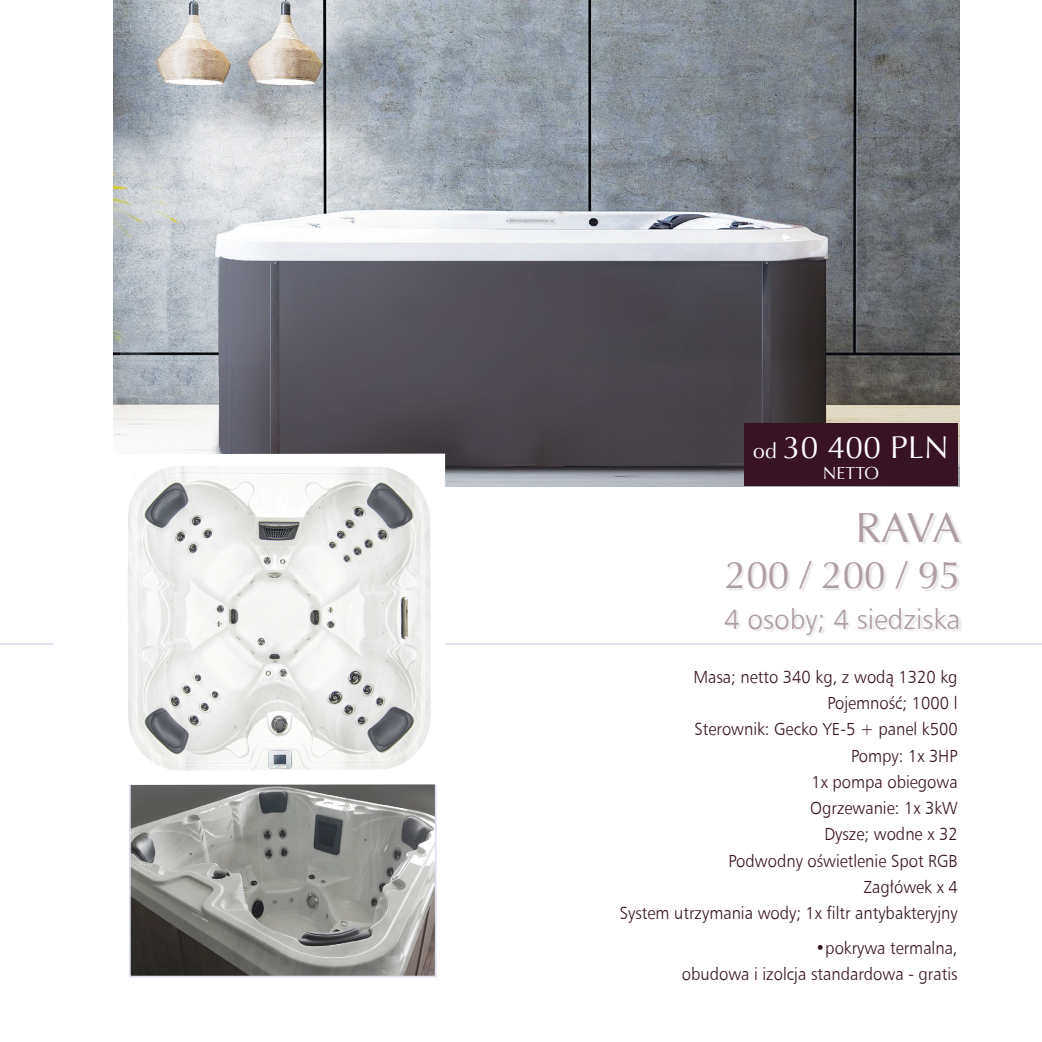
<style>
.page{position:relative;width:1042px;height:1042px;background:#fff}
.page>*{position:absolute;margin:0;border:0;box-sizing:border-box;transform-origin:0 0}
.t1{font:42px "Optima";color:#af9da5}
.t2{font:38.5px "Optima";color:#af9da5}
.t3{font:31.5px "Optima";letter-spacing:.01em;color:#fff}
.t4{font:28px "Humnst 777 Lt EU";color:#af9da5}
.t5{font:17.5px "Humnst 777 Lt EU";color:#371323;scale:.95 1}
.t6{font:17.5px "Optima";letter-spacing:.01em;color:#fff}
.s1{font-size:21px}
</style>
<div class="page">
<hr style="left:0;top:643px;width:53px;height:2px;background:#e0e1ee">
<hr style="left:107px;top:643px;width:935px;height:2px;background:#e0e1ee">
<img style="left:113px;top:0;width:846px;height:486px">
<div style="left:726px;top:514px;width:238px;height:124px;background:#231f20;opacity:.11"></div>
<img style="left:132px;top:788px;width:302px;height:186px">
<div style="left:129px;top:774px;width:308px;height:203px;border:2px solid #dedfed"></div>
<svg style="left:107px;top:450px;width:341px;height:338px"></svg>
<div style="left:744px;top:423px;width:213px;height:63px;background:#371323"></div>
<p class="t3" style="left:753px;top:429px;width:197px"><span class="s1">od</span> 30 400 PLN</p>
<p class="t6" style="left:823px;top:462px;width:58px">NETTO</p>
<p class="t1" style="left:855px;top:504px;width:107px">RAVA</p>
<p class="t2" style="left:725px;top:553px;width:237px">200 / 200 / 95</p>
<p class="t4" style="left:724px;top:602px;width:238px">4 osoby; 4 siedziska</p>
<p class="t5" style="left:693px;top:666px;width:280px">Masa; netto 340 kg, z wodą 1320 kg</p>
<p class="t5" style="left:827px;top:692px;width:139px">Pojemność; 1000 l</p>
<p class="t5" style="left:694px;top:718px;width:278px">Sterownik: Gecko YE-5 + panel k500</p>
<p class="t5" style="left:851px;top:745px;width:114px">Pompy: 1x 3HP</p>
<p class="t5" style="left:811px;top:771px;width:155px">1x pompa obiegowa</p>
<p class="t5" style="left:810px;top:797px;width:157px">Ogrzewanie: 1x 3kW</p>
<p class="t5" style="left:824px;top:823px;width:142px">Dysze; wodne x 32</p>
<p class="t5" style="left:728px;top:850px;width:243px">Podwodny oświetlenie Spot RGB</p>
<p class="t5" style="left:864px;top:876px;width:100px">Zagłówek x 4</p>
<p class="t5" style="left:620px;top:902px;width:357px">System utrzymania wody; 1x filtr antybakteryjny</p>
<p class="t5" style="left:815px;top:937px;width:151px">•pokrywa termalna,</p>
<p class="t5" style="left:682px;top:963px;width:292px">obudowa i izolcja standardowa - gratis</p>
</div>
